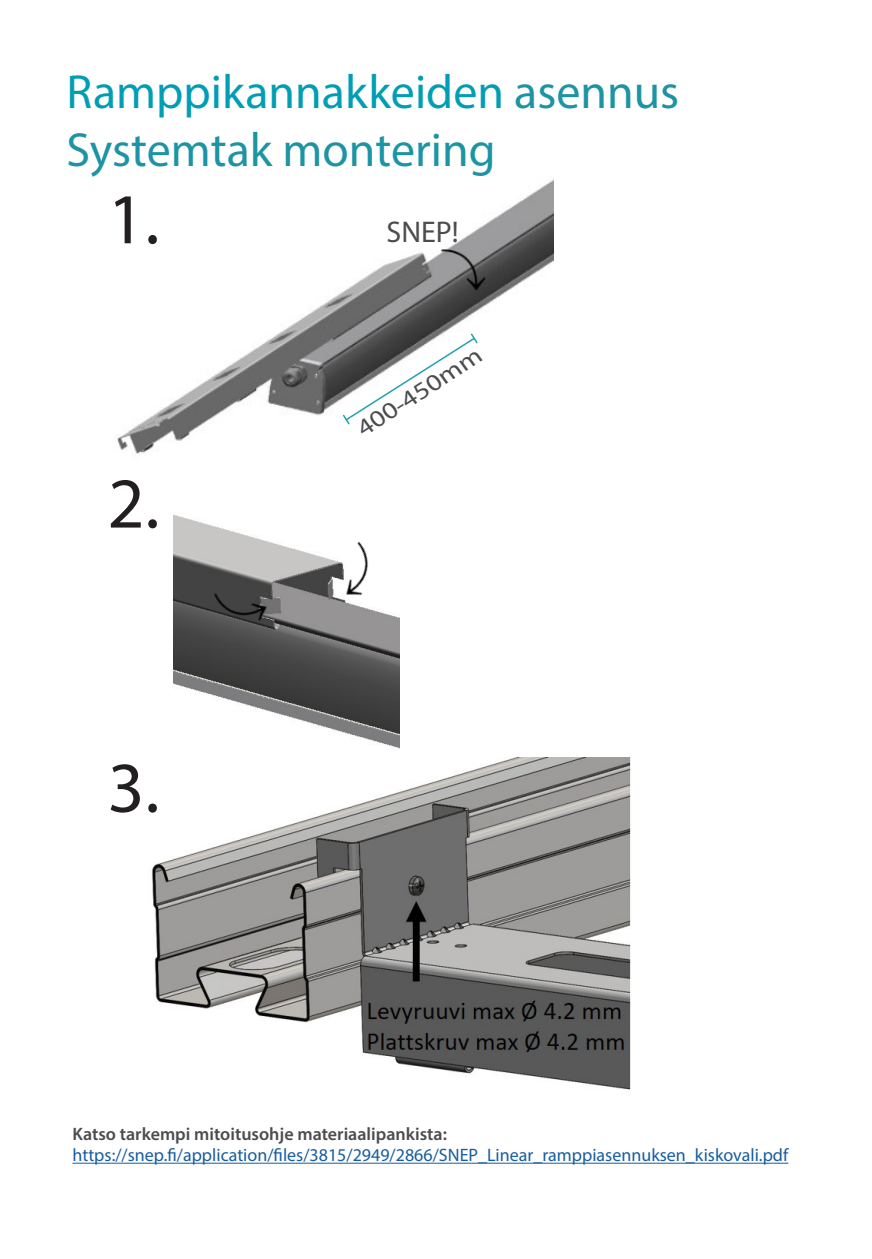
<style>
.page{position:relative;width:872px;height:1259px;background:#fff}
.page>*{position:absolute;margin:0;border:0;box-sizing:border-box;transform-origin:0 0}
.t1{font:72px "Myriad Pro";color:#231f20}
.t2{font:48px/57.6px "Myriad Pro";color:#1c94a4}
.t3{font:30px "Myriad Pro";color:#4b4c4d}
.t4{font:24px "Myriad Pro";color:#4b4c4d;scale:1.18 1}
.t5{font:18px "Myriad Pro";color:#175d9e}
.t6{font:600 18px "Myriad Pro";color:#4b4c4d}
.s1{color:#009eb5}
</style>
<div class="page">
<img style="left:117px;top:180px;width:436px;height:274px">
<hr style="left:72px;top:1162px;width:716px;height:1px;background:#175d9e">
<img style="left:436px;top:243px;width:56px;height:56px">
<img style="left:173px;top:514px;width:227px;height:235px">
<img style="left:152px;top:758px;width:479px;height:332px">
<svg style="left:341px;top:332px;width:138px;height:94px"></svg>
<img style="left:316px;top:535px;width:76px;height:76px">
<img style="left:208px;top:568px;width:72px;height:72px">
<h2 class="t2" style="left:67px;top:63px;width:614px"><span class="s1">Ramppikannakkeiden</span> asennus<br>Systemtak montering</h2>
<h1 class="t1" style="left:108px;top:175px;width:53px">1.</h1>
<h3 class="t3" style="left:387px;top:213px;width:74px">SNEP!</h3>
<h1 class="t1" style="left:108px;top:459px;width:53px">2.</h1>
<h1 class="t1" style="left:108px;top:743px;width:53px">3.</h1>
<h3 class="t4" style="left:352px;top:418px;width:123px;rotate:-33deg">400-450mm</h3>
<p class="t6" style="left:72px;top:1122px;width:376px">Katso tarkempi mitoitusohje materiaalipankista:</p>
<p class="t5" style="left:72px;top:1144px;width:717px">https://snep.fi/application/files/3815/2949/2866/SNEP_Linear_ramppiasennuksen_kiskovali.pdf</p>
</div>
